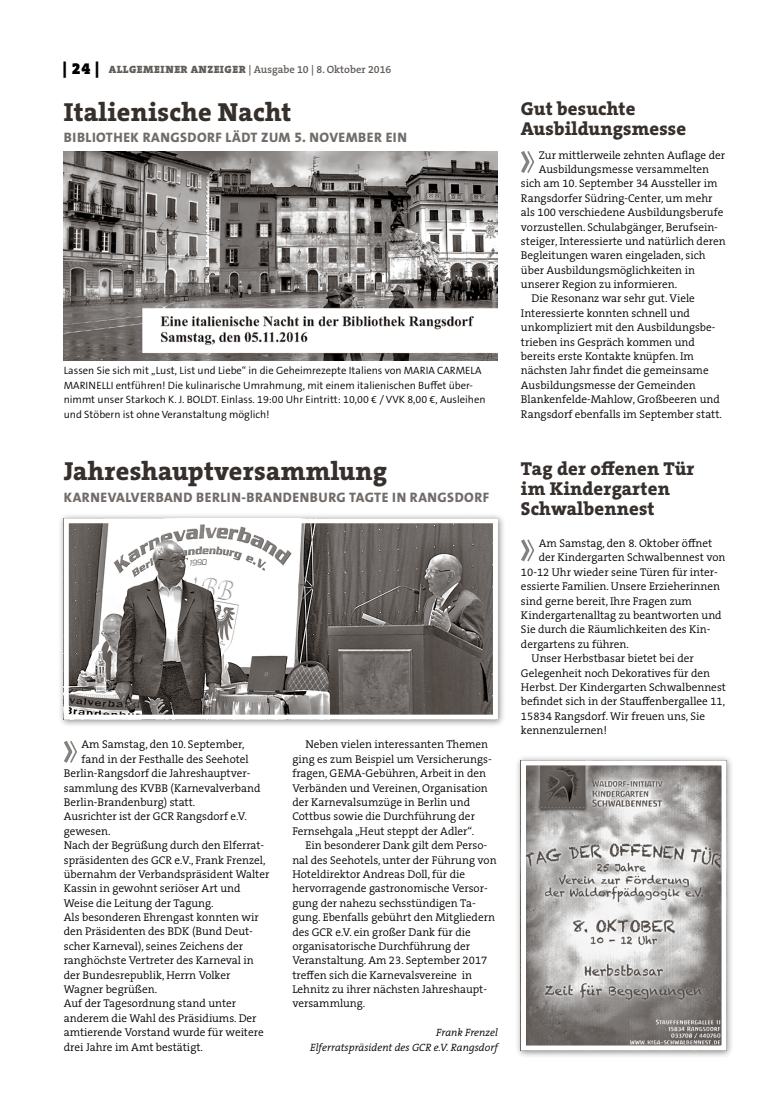
<style>
.page{position:relative;width:762px;height:1117px;background:#fff}
.page>*{position:absolute;margin:0;border:0;box-sizing:border-box;transform-origin:0 0}
.t1{font:800 26.25px "The Serif B W8";letter-spacing:.01em;color:#36302d}
.t2{font:800 18.75px/20px "The Serif B W8";letter-spacing:.01em;color:#36302d}
.t3{font:800 13.75px "The Sans B W8";letter-spacing:.035em;color:#716c69}
.t4{font:300 11.25px/14.4px "The Serif B W4";color:#000}
.t5{font:300 10.62px/14.4px "The Sans B W4";color:#000}
.t6{font:italic 300 10.62px/14.4px "The Serif B W4";color:#000;text-align:right}
.t7{font:600 10.62px "The Serif B W6";color:#615c58}
.s1{font-family:"The Serif B W9";font-weight:900;font-size:16.25px;color:#000}
.s2{font-family:"The Serif B W9";font-weight:900}
</style>
<div class="page">
<svg style="left:521px;top:151px;width:14px;height:22px"></svg>
<svg style="left:521px;top:539px;width:14px;height:23px"></svg>
<div style="left:515px;top:754px;width:219px;height:304px;background:#000;opacity:.45"></div>
<img style="left:527px;top:766px;width:193px;height:278px">
<div style="left:521px;top:760px;width:205px;height:290px;border:5px solid #fff"></div>
<div style="left:58px;top:512px;width:448px;height:215px;background:#000;opacity:.45"></div>
<img style="left:70px;top:524px;width:422px;height:189px">
<div style="left:64px;top:518px;width:434px;height:201px;border:5px solid #fff"></div>
<svg style="left:64px;top:740px;width:13px;height:23px"></svg>
<img style="left:64px;top:151px;width:434px;height:209px">
<p class="t7" style="left:63px;top:63px;width:330px"><span class="s1">| 24 |</span> <span class="s2">ALLGEMEINER ANZEIGER</span> | Ausgabe 10 | 8. Oktober 2016</p>
<h1 class="t1" style="left:64px;top:94px;width:229px">Italienische Nacht</h1>
<p class="t3" style="left:64px;top:128px;width:345px">BIBLIOTHEK RANGSDORF LÄDT ZUM 5. NOVEMBER EIN</p>
<p class="t5" style="left:64px;top:363px;width:423px">Lassen Sie sich mit „Lust, List und Liebe“ in die Geheimrezepte Italiens von MARIA CARMELA MARINELLI entführen! Die kulinarische Umrahmung, mit einem italienischen Buffet über&shy;nimmt unser Starkoch K. J. BOLDT. Einlass. 19:00 Uhr Eintritt: 10,00 € / VVK 8,00 €, Ausleihen und Stöbern ist ohne Veranstaltung möglich!</p>
<h1 class="t1" style="left:64px;top:453px;width:325px">Jahreshauptversammlung</h1>
<p class="t3" style="left:64px;top:488px;width:427px">KARNEVALVERBAND BERLIN-BRANDENBURG TAGTE IN RANGSDORF</p>
<p class="t4" style="left:82px;top:737px;width:165px">Am Samstag, den 10. September,</p>
<p class="t4" style="left:82px;top:751px;width:169px">fand in der Festhalle des Seehotel</p>
<p class="t4" style="left:64px;top:766px;width:188px">Berlin-Rangsdorf die Jahreshauptver-</p>
<p class="t4" style="left:64px;top:780px;width:198px">sammlung des KVBB (Karnevalverband</p>
<p class="t4" style="left:64px;top:794px;width:133px">Berlin-Brandenburg) statt.</p>
<p class="t4" style="left:64px;top:809px;width:185px">Ausrichter ist der GCR Rangsdorf e.V.</p>
<p class="t4" style="left:64px;top:823px;width:48px">gewesen.</p>
<p class="t4" style="left:64px;top:838px;width:202px">Nach der Begrüßung durch den Elferrat-</p>
<p class="t4" style="left:64px;top:852px;width:203px">spräsidenten des GCR e.V., Frank Frenzel,</p>
<p class="t4" style="left:64px;top:866px;width:207px">übernahm der Verbandspräsident Walter</p>
<p class="t4" style="left:64px;top:881px;width:178px">Kassin in gewohnt seriöser Art und</p>
<p class="t4" style="left:64px;top:895px;width:151px">Weise die Leitung der Tagung.</p>
<p class="t4" style="left:64px;top:909px;width:197px">Als besonderen Ehrengast konnten wir</p>
<p class="t4" style="left:64px;top:924px;width:191px">den Präsidenten des BDK (Bund Deut-</p>
<p class="t4" style="left:64px;top:938px;width:181px">scher Karneval), seines Zeichens der</p>
<p class="t4" style="left:64px;top:953px;width:192px">ranghöchste Vertreter des Karneval in</p>
<p class="t4" style="left:64px;top:967px;width:168px">der Bundesrepublik, Herrn Volker</p>
<p class="t4" style="left:64px;top:981px;width:95px">Wagner begrüßen.</p>
<p class="t4" style="left:64px;top:996px;width:174px">Auf der Tagesordnung stand unter</p>
<p class="t4" style="left:64px;top:1010px;width:194px">anderem die Wahl des Präsidiums. Der</p>
<p class="t4" style="left:64px;top:1024px;width:202px">amtierende Vorstand wurde für weitere</p>
<p class="t4" style="left:64px;top:1039px;width:141px">drei Jahre im Amt bestätigt.</p>
<p class="t4" style="left:292px;top:737px;width:201px;text-indent:13px">Neben vielen interessanten Themen ging es zum Beispiel um Versicherungs&shy;fragen, GEMA-Gebühren, Arbeit in den Verbänden und Vereinen, Organisation der Karnevalsumzüge in Berlin und Cottbus sowie die Durchführung der Fernsehgala „Heut steppt der Adler“.</p>
<p class="t4" style="left:292px;top:838px;width:206px;text-indent:13px">Ein besonderer Dank gilt dem Perso&shy;nal des Seehotels, unter der Führung von Hoteldirektor Andreas Doll, für die hervorragende gastronomische Versor&shy;gung der nahezu sechsstündigen Ta&shy;gung. Ebenfalls gebührt den Mitgliedern des GCR e.V. ein großer Dank für die organisatorische Durchführung der Veranstaltung. Am 23. September 2017 treffen sich die Karnevalsvereine in Lehnitz zu ihrer nächsten Jahreshaupt&shy;versammlung.</p>
<p class="t6" style="left:310px;top:1025px;width:189px">Frank Frenzel<br>Elferratspräsident des GCR e.V. Rangsdorf</p>
<h2 class="t2" style="left:521px;top:98px;width:167px">Gut besuchte<br>Ausbildungsmesse</h2>
<p class="t4" style="left:539px;top:148px;width:188px">Zur mittlerweile zehnten Auflage der</p>
<p class="t4" style="left:539px;top:162px;width:172px">Ausbildungsmesse versammelten</p>
<p class="t4" style="left:521px;top:176px;width:198px">sich am 10. September 34 Aussteller im</p>
<p class="t4" style="left:521px;top:191px;width:193px">Rangsdorfer Südring-Center, um mehr</p>
<p class="t4" style="left:521px;top:205px;width:204px">als 100 verschiedene Ausbildungsberufe</p>
<p class="t4" style="left:521px;top:219px;width:198px">vorzustellen. Schulabgänger, Berufsein-</p>
<p class="t4" style="left:521px;top:234px;width:206px">steiger, Interessierte und natürlich deren</p>
<p class="t4" style="left:521px;top:248px;width:186px">Begleitungen waren eingeladen, sich</p>
<p class="t4" style="left:521px;top:263px;width:175px">über Ausbildungsmöglichkeiten in</p>
<p class="t4" style="left:521px;top:277px;width:158px">unserer Region zu informieren.</p>
<p class="t4" style="left:531px;top:291px;width:165px">Die Resonanz war sehr gut. Viele</p>
<p class="t4" style="left:521px;top:306px;width:171px">Interessierte konnten schnell und</p>
<p class="t4" style="left:521px;top:320px;width:196px">unkompliziert mit den Ausbildungsbe-</p>
<p class="t4" style="left:521px;top:334px;width:175px">trieben ins Gespräch kommen und</p>
<p class="t4" style="left:521px;top:349px;width:174px">bereits erste Kontakte knüpfen. Im</p>
<p class="t4" style="left:521px;top:363px;width:189px">nächsten Jahr findet die gemeinsame</p>
<p class="t4" style="left:521px;top:378px;width:176px">Ausbildungsmesse der Gemeinden</p>
<p class="t4" style="left:521px;top:392px;width:200px">Blankenfelde-Mahlow, Großbeeren und</p>
<p class="t4" style="left:521px;top:406px;width:202px">Rangsdorf ebenfalls im September statt.</p>
<h2 class="t2" style="left:521px;top:458px;width:175px">Tag der offenen Tür im Kindergarten<br>Schwalbennest</h2>
<p class="t4" style="left:539px;top:536px;width:175px">Am Samstag, den 8. Oktober öffnet</p>
<p class="t4" style="left:539px;top:550px;width:188px">der Kindergarten Schwalbennest von</p>
<p class="t4" style="left:521px;top:564px;width:198px">10-12 Uhr wieder seine Türen für inter-</p>
<p class="t4" style="left:521px;top:579px;width:201px">essierte Familien. Unsere Erzieherinnen</p>
<p class="t4" style="left:521px;top:593px;width:172px">sind gerne bereit, Ihre Fragen zum</p>
<p class="t4" style="left:521px;top:608px;width:202px">Kindergartenalltag zu beantworten und</p>
<p class="t4" style="left:521px;top:622px;width:191px">Sie durch die Räumlichkeiten des Kin-</p>
<p class="t4" style="left:521px;top:636px;width:110px">dergartens zu führen.</p>
<p class="t4" style="left:531px;top:651px;width:164px">Unser Herbstbasar bietet bei der</p>
<p class="t4" style="left:521px;top:665px;width:191px">Gelegenheit noch Dekoratives für den</p>
<p class="t4" style="left:521px;top:679px;width:207px">Herbst. Der Kindergarten Schwalbennest</p>
<p class="t4" style="left:521px;top:694px;width:206px">befindet sich in der Stauffenbergallee 11,</p>
<p class="t4" style="left:521px;top:708px;width:186px">15834 Rangsdorf. Wir freuen uns, Sie</p>
<p class="t4" style="left:521px;top:723px;width:88px">kennenzulernen!</p>
</div>
